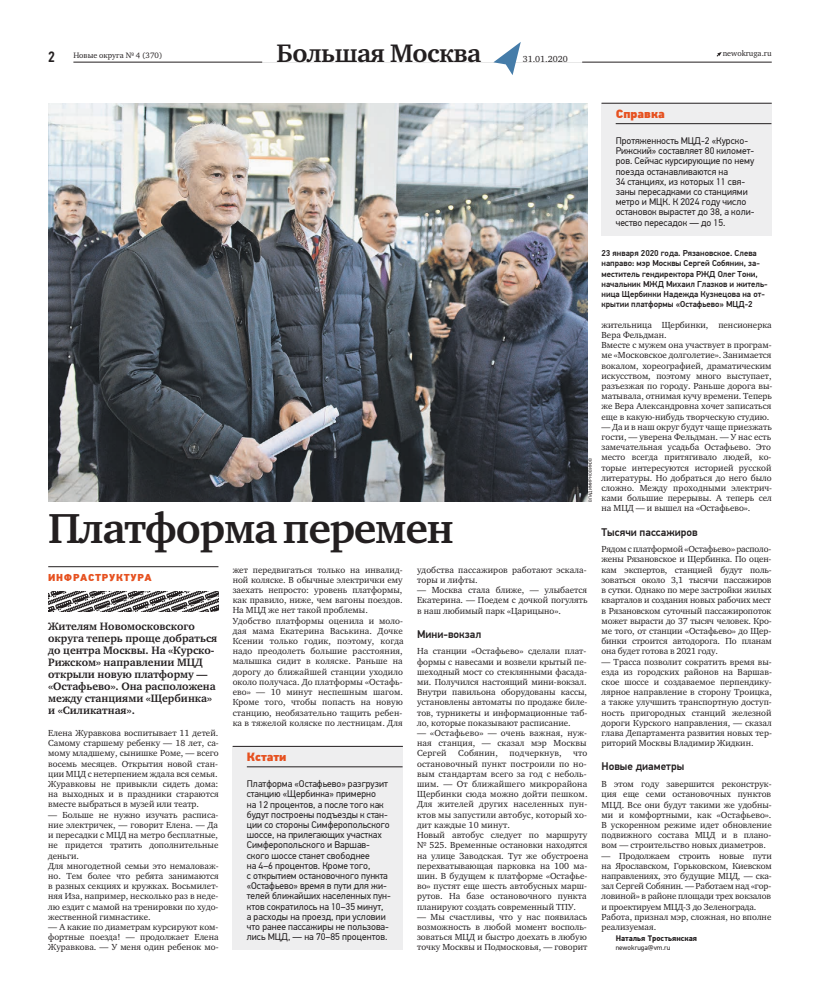
<style>
.page{position:relative;width:820px;height:993px;background:#fff}
.page>*{position:absolute;margin:0;border:0;box-sizing:border-box;transform-origin:0 0}
.t1{font:700 43px "Charter ITC";letter-spacing:-.03em;color:#231f20}
.t2{font:700 26px "Charter ITC";letter-spacing:-.02em;color:#231f20}
.t3{font:500 15px "PF Din Text Cond Pro";color:#231f20}
.t4{font:900 12px "PF Din Text Pro";color:#e65120}
.t5{font:700 11px/12px "Charter ITC";color:#231f20}
.t6{font:500 11px "PF Din Text Pro";color:#231f20}
.t7{font:900 10px "PF Din Text Pro";letter-spacing:.07em;color:#e65120}
.t8{font:9.6px/10.2px "PF Din Text Pro";color:#231f20}
.t9{font:9px/10.2px "Charter ITC";color:#231f20}
.t10{font:500 8.5px/10.2px "PF Din Text Pro";color:#231f20}
.t11{font:8px "Charter ITC";color:#231f20}
.t12{font:700 8px "PF Din Text Pro";color:#231f20}
.t13{font:7px "PF Din Text Pro";color:#231f20}
.t14{font:4.5px "PF Din Text Pro";color:#231f20}
</style>
<div class="page">
<hr style="left:73px;top:62px;width:698px;height:1px;background:#231f20">
<div style="left:262px;top:43px;width:320px;height:20px;background:#fff"></div>
<svg style="left:493px;top:42px;width:27px;height:33px"></svg>
<svg style="left:716px;top:52px;width:5px;height:5px"></svg>
<img style="left:48px;top:103px;width:539px;height:398px">
<svg style="left:48px;top:591px;width:170px;height:21px"></svg>
<hr style="left:48px;top:566px;width:170px;height:1px;background:#231f20">
<div style="left:601px;top:103px;width:170px;height:133px;background:#eeeeef"></div>
<hr style="left:601px;top:103px;width:170px;height:1px;background:#231f20">
<hr style="left:615px;top:123px;width:156px;height:1px;background:#231f20">
<div style="left:232px;top:746px;width:171px;height:204px;background:#eeeeef"></div>
<hr style="left:232px;top:746px;width:171px;height:1px;background:#231f20">
<hr style="left:247px;top:766px;width:155px;height:1px;background:#231f20">
<p class="t3" style="left:48px;top:51px;width:8px">2</p>
<p class="t2" style="left:276px;top:37px;width:206px">Большая Москва</p>
<p class="t9" style="left:522px;top:54px;width:47px">31.01.2020</p>
<p class="t11" style="left:73px;top:50px;width:90px">Новые округа № 4 (370)</p>
<p class="t11" style="left:722px;top:48px;width:50px">newokruga.ru</p>
<p class="t4" style="left:615px;top:109px;width:51px">Справка</p>
<p class="t8" style="left:615px;top:136px;width:140px">Протяженность МЦД-2 «Курско-<br>Рижский» составляет 80 километ&shy;ров. Сейчас курсирующие по нему поезда останавливаются на<br>34 станциях, из которых 11 свя&shy;заны пересадками со станциями метро и МЦК. К 2024 году число остановок вырастет до 38, а коли&shy;чество пересадок — до 15.</p>
<p class="t1" style="left:48px;top:502px;width:407px">Платформа перемен</p>
<p class="t14" style="left:588px;top:501px;width:45px;rotate:-90deg">ВЛАДИМИРНОВИКОВ</p>
<p class="t7" style="left:48px;top:573px;width:105px">ИНФРАСТРУКТУРА</p>
<p class="t5" style="left:48px;top:620px;width:171px">Жителям Новомосковского округа теперь проще добраться до центра Москвы. На «Курско-<br>Рижском» направлении МЦД открыли новую платформу — «Остафьево». Она расположена между станциями «Щербинка» и «Силикатная».</p>
<p class="t9" style="left:48px;top:727px;width:172px">Елена Журавкова воспитывает 11 детей.<br>Самому старшему ребенку — 18 лет, са&shy;мому младшему, сынишке Роме, — всего восемь месяцев. Открытия новой стан&shy;ции МЦД с нетерпением ждала вся семья.<br>Журавковы не привыкли сидеть дома: на выходных и в праздники стараются вместе выбраться в музей или театр.</p>
<p class="t9" style="left:48px;top:809px;width:172px">— Больше не нужно изучать расписа&shy;ние электричек, — говорит Елена. — Да и пересадки с МЦД на метро бесплатные, не придется тратить дополнительные деньги.<br>Для многодетной семьи это немаловаж&shy;но. Тем более что ребята занимаются в разных секциях и кружках. Восьмилет&shy;няя Иза, например, несколько раз в неде&shy;лю ездит с мамой на тренировки по худо&shy;жественной гимнастике.</p>
<p class="t9" style="left:48px;top:921px;width:172px;text-align:justify">— А какие по диаметрам курсируют ком&shy;фортные поезда! — продолжает Елена Журавкова. — У меня один ребенок мо-</p>
<p class="t9" style="left:232px;top:564px;width:172px">жет передвигаться только на инвалид&shy;ной коляске. В обычные электрички ему заехать непросто: уровень платформы, как правило, ниже, чем вагоны поездов.<br>На МЦД же нет такой проблемы.<br>Удобство платформы оценила и моло&shy;дая мама Екатерина Васькина. Дочке Ксении только годик, поэтому, когда надо преодолеть большие расстояния, малышка сидит в коляске. Раньше на дорогу до ближайшей станции уходило около получаса. До платформы «Остафь&shy;ево» — 10 минут неспешным шагом.<br>Кроме того, чтобы попасть на новую станцию, необязательно тащить ребен&shy;ка в тяжелой коляске по лестницам. Для</p>
<p class="t4" style="left:247px;top:751px;width:41px">Кстати</p>
<p class="t8" style="left:247px;top:779px;width:146px">Платформа «Остафьево» разгрузит станцию «Щербинка» примерно<br>на 12 процентов, а после того как будут построены подъезды к стан&shy;ции со стороны Симферопольского шоссе, на прилегающих участках<br>Симферопольского и Варшав&shy;ского шоссе станет свободнее<br>на 4–6 процентов. Кроме того,<br>с открытием остановочного пункта «Остафьево» время в пути для жи&shy;телей ближайших населенных пун&shy;ктов сократилось на 10–35 минут,<br>а расходы на проезд, при условии что ранее пассажиры не пользова&shy;лись МЦД, — на 70–85 процентов.</p>
<p class="t9" style="left:417px;top:564px;width:171px">удобства пассажиров работают эскала&shy;торы и лифты.</p>
<p class="t9" style="left:417px;top:584px;width:172px;text-align:justify">— Москва стала ближе, — улыбается Екатерина. — Поедем с дочкой погулять в наш любимый парк «Царицыно».</p>
<p class="t6" style="left:417px;top:629px;width:66px">Мини-вокзал</p>
<p class="t9" style="left:417px;top:646px;width:172px;text-align:justify">На станции «Остафьево» сделали плат&shy;формы с навесами и возвели крытый пе&shy;шеходный мост со стеклянными фасада&shy;ми. Получился настоящий мини-вокзал.<br>Внутри павильона оборудованы кассы, установлены автоматы по продаже биле&shy;тов, турникеты и информационные таб&shy;ло, которые показывают расписание.</p>
<p class="t9" style="left:417px;top:727px;width:171px;text-align:justify">— «Остафьево» — очень важная, нуж&shy;ная станция, — сказал мэр Москвы Сергей</p>
<p class="t9" style="left:458px;top:748px;width:41px">Собянин,</p>
<p class="t9" style="left:509px;top:748px;width:53px">подчеркнув,</p>
<p class="t9" style="left:417px;top:748px;width:172px;text-indent:156px">что остановочный пункт построили по но&shy;вым стандартам всего за год с неболь&shy;шим. — От ближайшего микрорайона Щербинки сюда можно дойти пешком.<br>Для жителей других населенных пун&shy;ктов мы запустили автобус, который хо&shy;дит каждые 10 минут.<br>Новый автобус следует по маршруту № 525. Временные остановки находятся на улице Заводская. Тут же обустроена перехватывающая парковка на 100 ма&shy;шин. В будущем к платформе «Остафье&shy;во» пустят еще шесть автобусных марш&shy;рутов. На базе остановочного пункта планируют создать современный ТПУ.</p>
<p class="t9" style="left:417px;top:911px;width:172px;text-align:justify">— Мы счастливы, что у нас появилась возможность в любой момент восполь&shy;зоваться МЦД и быстро доехать в любую точку Москвы и Подмосковья, — говорит</p>
<p class="t10" style="left:601px;top:249px;width:168px">23 января 2020 года. Рязановское. Слева направо: мэр Москвы Сергей Собянин, за&shy;меститель гендиректора РЖД Олег Тони, начальник МЖД Михаил Глазков и житель&shy;ница Щербинки Надежда Кузнецова на от&shy;крытии платформы «Остафьево» МЦД-2</p>
<p class="t9" style="left:601px;top:319px;width:172px">жительница Щербинки, пенсионерка Вера Фельдман.<br>Вместе с мужем она участвует в програм&shy;ме «Московское долголетие». Занимается вокалом, хореографией, драматическим искусством, поэтому много выступает, разъезжая по городу. Раньше дорога вы&shy;матывала, отнимая кучу времени. Теперь же Вера Александровна хочет записаться еще в какую-нибудь творческую студию.</p>
<p class="t9" style="left:601px;top:421px;width:172px">— Да и в наш округ будут чаще приезжать гости, — уверена Фельдман. — У нас есть замечательная усадьба Остафьево. Это место всегда притягивало людей, ко&shy;торые интересуются историей русской литературы. Но добраться до него было сложно. Между проходными электрич&shy;ками большие перерывы. А теперь сел на МЦД — и вышел на «Остафьево».</p>
<p class="t6" style="left:601px;top:527px;width:98px">Тысячи пассажиров</p>
<p class="t9" style="left:601px;top:544px;width:172px;text-align:justify">Рядом с платформой «Остафьево» располо&shy;жены Рязановское и Щербинка. По оцен&shy;кам экспертов, станцией будут поль&shy;зоваться около 3,1 тысячи пассажиров в сутки. Однако по мере застройки жилых кварталов и создания новых рабочих мест в Рязановском суточный пассажиропоток может вырасти до 37 тысяч человек. Кро&shy;ме того, от станции «Остафьево» до Щер&shy;бинки строится автодорога. По планам она будет готова в 2021 году.</p>
<p class="t9" style="left:601px;top:656px;width:172px;text-align:justify">— Трасса позволит сократить время вы&shy;езда из городских районов на Варшав&shy;ское шоссе и создаваемое перпендику&shy;лярное направление в сторону Троицка, а также улучшить транспортную доступ&shy;ность пригородных станций железной дороги Курского направления, — сказал глава Департамента развития новых тер&shy;риторий Москвы Владимир Жидкин.</p>
<p class="t6" style="left:601px;top:761px;width:84px">Новые диаметры</p>
<p class="t9" style="left:601px;top:778px;width:172px;text-align:justify">В этом году завершится реконструк&shy;ция еще семи остановочных пунктов МЦД. Все они будут такими же удобны&shy;ми и комфортными, как «Остафьево».<br>В ускоренном режиме идет обновление подвижного состава МЦД и в плано&shy;вом — строительство новых диаметров.</p>
<p class="t9" style="left:601px;top:850px;width:172px">— Продолжаем строить новые пути на Ярославском, Горьковском, Киевском направлениях, это будущие МЦД, — ска&shy;зал Сергей Собянин. — Работаем над «гор&shy;ловиной» в районе площади трех вокзалов и проектируем МЦД-3 до Зеленограда.<br>Работа, признал мэр, сложная, но вполне реализуемая.</p>
<p class="t12" style="left:615px;top:933px;width:83px">Наталья Тростьянская</p>
<p class="t13" style="left:615px;top:944px;width:56px">newokruga@vm.ru</p>
</div>
